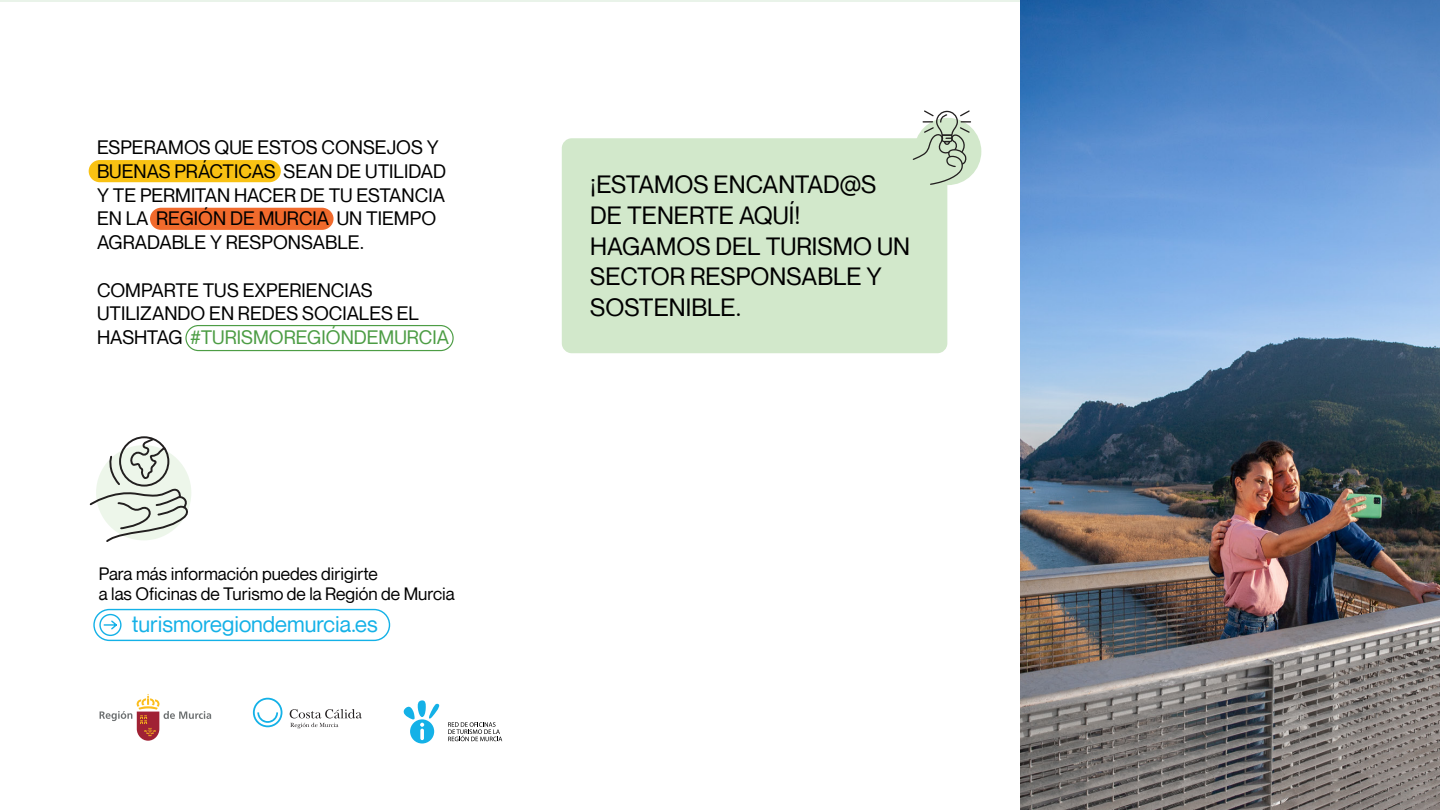
<style>
.page{position:relative;width:1440px;height:810px;background:#fff}
.page>*{position:absolute;margin:0;border:0;box-sizing:border-box;transform-origin:0 0}
.t1{font:24.38px/30.9px "Neue Montreal";color:#000}
.t2{font:22.2px "Neue Montreal";color:#14b1e7}
.t3{font:18.98px/23.8px "Neue Montreal";color:#000}
.t4{font:17.48px/20px "Neue Montreal";color:#000}
.s1{color:#4d9d45}
</style>
<div class="page">
<hr style="left:0;top:0;width:1440px;height:2px;background:#e9f3e9">
<div style="left:93px;top:609px;width:297px;height:32px;border:1px solid #14b1e7;border-radius:15px"></div>
<div style="left:99px;top:614px;width:23px;height:22px;border:1px solid #14b1e7;border-radius:50%"></div>
<svg style="left:103px;top:619px;width:16px;height:12px"></svg>
<svg style="left:89px;top:160px;width:192px;height:22px;background:#f9c319"></svg>
<svg style="left:150px;top:208px;width:184px;height:22px;background:#f16e32"></svg>
<div style="left:185px;top:325px;width:269px;height:26px;border:1px solid #4d9d45;border-radius:12px"></div>
<svg style="left:100px;top:694px;width:111px;height:47px"></svg>
<svg style="left:253px;top:698px;width:29px;height:29px"></svg>
<svg style="left:290px;top:709px;width:72px;height:20px"></svg>
<div style="left:562px;top:138px;width:385px;height:215px;background:#d2e8cb;border-radius:10px"></div>
<div style="left:914px;top:118px;width:67px;height:67px;background:#d2e8cb;border-radius:50%"></div>
<svg style="left:912px;top:110px;width:59px;height:76px"></svg>
<svg style="left:448px;top:722px;width:54px;height:19px"></svg>
<svg style="left:403px;top:700px;width:37px;height:44px"></svg>
<svg style="left:89px;top:437px;width:102px;height:105px"></svg>
<img style="left:1020px;top:0;width:420px;height:810px">
<p class="t3" style="left:97px;top:136px;width:351px">ESPERAMOS QUE ESTOS CONSEJOS Y<br>BUENAS PRÁCTICAS SEAN DE UTILIDAD<br>Y TE PERMITAN HACER DE TU ESTANCIA<br>EN LA REGIÓN DE MURCIA UN TIEMPO<br>AGRADABLE Y RESPONSABLE.</p>
<p class="t3" style="left:97px;top:278px;width:354px">COMPARTE TUS EXPERIENCIAS<br>UTILIZANDO EN REDES SOCIALES EL<br>HASHTAG <span class="s1">#TURISMOREGIÓNDEMURCIA</span></p>
<p class="t4" style="left:99px;top:564px;width:357px">Para más información puedes dirigirte<br>a las Oficinas de Turismo de la Región de Murcia</p>
<p class="t2" style="left:132px;top:611px;width:247px">turismoregiondemurcia.es</p>
<p class="t1" style="left:590px;top:169px;width:321px">¡ESTAMOS ENCANTAD@S<br>DE TENERTE AQUÍ!<br>HAGAMOS DEL TURISMO UN<br>SECTOR RESPONSABLE Y<br>SOSTENIBLE.</p>
</div>
